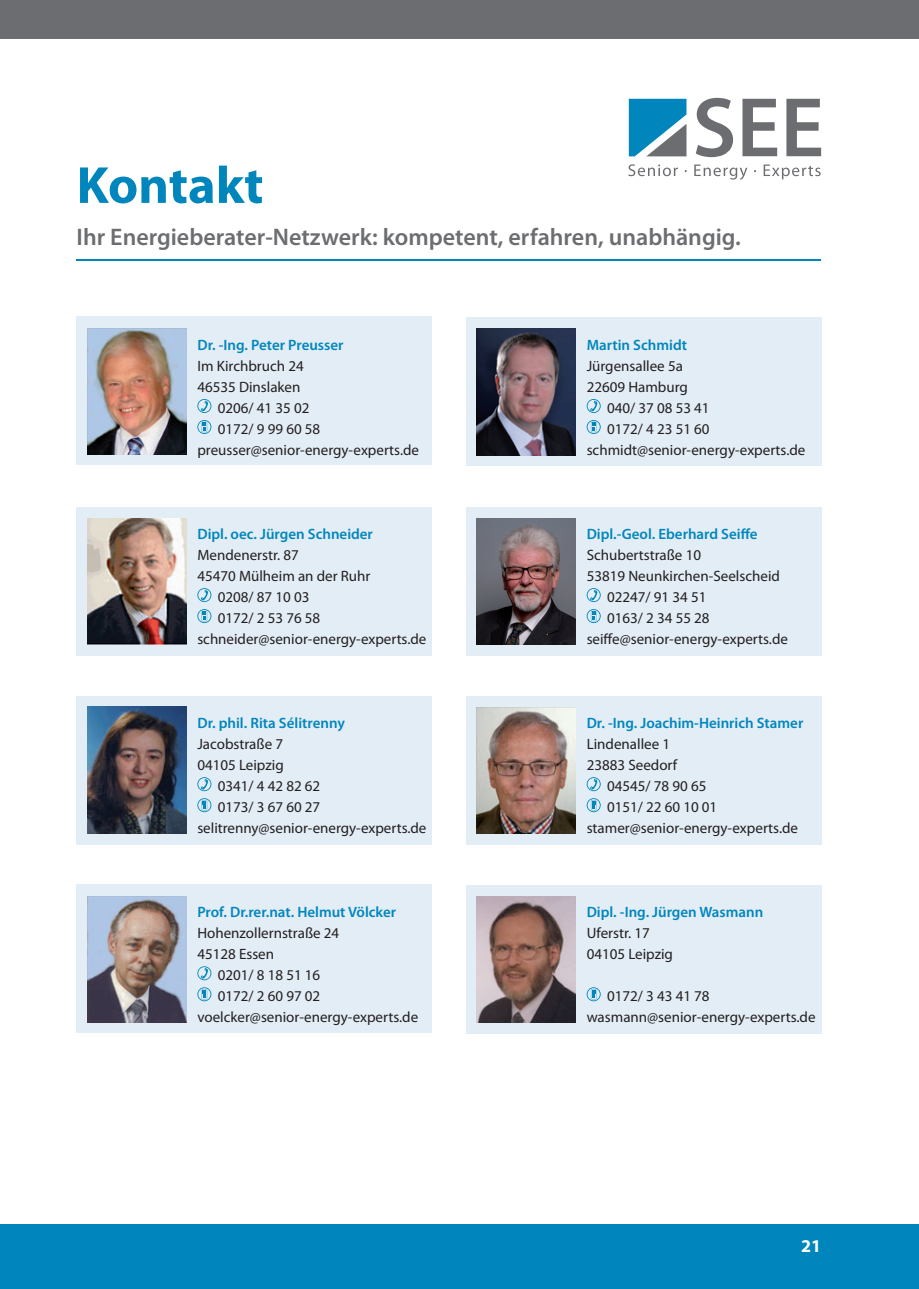
<style>
.page{position:relative;width:919px;height:1289px;background:#fff}
.page>*{position:absolute;margin:0;border:0;box-sizing:border-box;transform-origin:0 0}
.t1{font:700 52.5px "Myriad Pro";color:#0086bd}
.t2{font:600 24px "Myriad Pro";color:#6c6d70}
.t3{font:700 18px "Myriad Pro";color:#fff}
.t4{font:15px/21px "Myriad Pro";color:#231f20}
.t5{font:600 15px "Myriad Pro";color:#0086bd}
</style>
<div class="page">
<div style="left:1px;top:1px;width:917px;height:38px;background:#6c6d70"></div>
<div style="left:0;top:1224px;width:918px;height:64px;background:#0086bd"></div>
<svg style="left:628px;top:99px;width:58px;height:57px;background:#3892b7"></svg>
<svg style="left:695px;top:98px;width:38px;height:59px"></svg>
<svg style="left:742px;top:99px;width:35px;height:57px"></svg>
<svg style="left:786px;top:99px;width:35px;height:57px"></svg>
<svg style="left:628px;top:164px;width:50px;height:12px"></svg>
<svg style="left:694px;top:164px;width:53px;height:16px"></svg>
<svg style="left:763px;top:164px;width:57px;height:15px"></svg>
<hr style="left:77px;top:259px;width:744px;height:1px;background:#0086bd">
<div style="left:466px;top:885px;width:355px;height:148px;background:#e3edf6"></div>
<div style="left:77px;top:885px;width:355px;height:147px;background:#e3edf6"></div>
<div style="left:77px;top:507px;width:355px;height:148px;background:#e3edf6"></div>
<div style="left:466px;top:507px;width:355px;height:148px;background:#e3edf6"></div>
<div style="left:466px;top:696px;width:355px;height:148px;background:#e3edf6"></div>
<div style="left:466px;top:318px;width:355px;height:148px;background:#e3edf6"></div>
<img style="left:477px;top:707px;width:98px;height:126px">
<img style="left:88px;top:896px;width:98px;height:126px">
<img style="left:477px;top:896px;width:98px;height:126px">
<img style="left:88px;top:518px;width:98px;height:126px">
<svg style="left:586px;top:399px;width:14px;height:14px"></svg>
<svg style="left:586px;top:420px;width:14px;height:14px"></svg>
<svg style="left:197px;top:588px;width:14px;height:14px"></svg>
<svg style="left:197px;top:609px;width:14px;height:14px"></svg>
<svg style="left:586px;top:588px;width:14px;height:14px"></svg>
<svg style="left:586px;top:609px;width:14px;height:14px"></svg>
<svg style="left:586px;top:777px;width:14px;height:14px"></svg>
<svg style="left:586px;top:798px;width:14px;height:14px"></svg>
<svg style="left:197px;top:966px;width:14px;height:14px"></svg>
<svg style="left:197px;top:987px;width:14px;height:14px"></svg>
<svg style="left:586px;top:987px;width:14px;height:14px"></svg>
<img style="left:477px;top:329px;width:98px;height:126px">
<div style="left:77px;top:696px;width:355px;height:148px;background:#e3edf6"></div>
<img style="left:88px;top:707px;width:98px;height:126px">
<svg style="left:197px;top:777px;width:14px;height:14px"></svg>
<svg style="left:197px;top:798px;width:14px;height:14px"></svg>
<img style="left:477px;top:518px;width:98px;height:126px">
<div style="left:77px;top:317px;width:355px;height:148px;background:#e3edf6"></div>
<img style="left:88px;top:328px;width:98px;height:126px">
<svg style="left:197px;top:399px;width:14px;height:14px"></svg>
<svg style="left:197px;top:420px;width:14px;height:14px"></svg>
<h1 class="t1" style="left:77px;top:151px;width:188px">Kontakt</h1>
<h2 class="t2" style="left:77px;top:221px;width:665px">Ihr Energieberater-Netzwerk: kompetent, erfahren, unabhängig.</h2>
<p class="t5" style="left:197px;top:335px;width:148px">Dr. -Ing. Peter Preusser</p>
<p class="t4" style="left:197px;top:355px;width:108px">Im Kirchbruch 24</p>
<p class="t4" style="left:197px;top:376px;width:105px">46535 Dinslaken</p>
<p class="t4" style="left:218px;top:397px;width:93px">0206/ 41 35 02</p>
<p class="t4" style="left:218px;top:418px;width:104px">0172/ 9 99 60 58</p>
<p class="t4" style="left:197px;top:439px;width:223px">preusser@senior-energy-experts.de</p>
<p class="t5" style="left:197px;top:524px;width:177px">Dipl. oec. Jürgen Schneider</p>
<p class="t4" style="left:197px;top:544px;width:103px">Mendenerstr. 87</p>
<p class="t4" style="left:197px;top:565px;width:174px">45470 Mülheim an der Ruhr</p>
<p class="t4" style="left:218px;top:586px;width:93px">0208/ 87 10 03</p>
<p class="t4" style="left:218px;top:607px;width:104px">0172/ 2 53 76 58</p>
<p class="t4" style="left:197px;top:628px;width:230px">schneider@senior-energy-experts.de</p>
<p class="t5" style="left:197px;top:713px;width:149px">Dr. phil. Rita Sélitrenny</p>
<p class="t4" style="left:197px;top:733px;width:87px">Jacobstraße 7</p>
<p class="t4" style="left:197px;top:754px;width:88px">04105 Leipzig</p>
<p class="t4" style="left:218px;top:775px;width:104px">0341/ 4 42 82 62</p>
<p class="t4" style="left:218px;top:796px;width:104px">0173/ 3 67 60 27</p>
<p class="t4" style="left:197px;top:817px;width:230px">selitrenny@senior-energy-experts.de</p>
<p class="t5" style="left:197px;top:902px;width:200px">Prof. Dr.rer.nat. Helmut Völcker</p>
<p class="t4" style="left:197px;top:922px;width:143px">Hohenzollernstraße 24<br>45128 Essen</p>
<p class="t4" style="left:218px;top:964px;width:104px">0201/ 8 18 51 16</p>
<p class="t4" style="left:218px;top:985px;width:104px">0172/ 2 60 97 02</p>
<p class="t4" style="left:197px;top:1006px;width:222px">voelcker@senior-energy-experts.de</p>
<p class="t5" style="left:586px;top:335px;width:102px">Martin Schmidt</p>
<p class="t4" style="left:586px;top:355px;width:98px">Jürgensallee 5a</p>
<p class="t4" style="left:586px;top:376px;width:103px">22609 Hamburg</p>
<p class="t4" style="left:607px;top:397px;width:104px">040/ 37 08 53 41</p>
<p class="t4" style="left:607px;top:418px;width:104px">0172/ 4 23 51 60</p>
<p class="t4" style="left:586px;top:439px;width:220px">schmidt@senior-energy-experts.de</p>
<p class="t5" style="left:586px;top:524px;width:172px">Dipl.-Geol. Eberhard Seiffe</p>
<p class="t4" style="left:586px;top:544px;width:116px">Schubertstraße 10</p>
<p class="t4" style="left:586px;top:565px;width:195px">53819 Neunkirchen-Seelscheid</p>
<p class="t4" style="left:607px;top:586px;width:101px">02247/ 91 34 51</p>
<p class="t4" style="left:607px;top:607px;width:104px">0163/ 2 34 55 28</p>
<p class="t4" style="left:586px;top:628px;width:203px">seiffe@senior-energy-experts.de</p>
<p class="t5" style="left:586px;top:713px;width:218px">Dr. -Ing. Joachim-Heinrich Stamer</p>
<p class="t4" style="left:586px;top:733px;width:85px">Lindenallee 1</p>
<p class="t4" style="left:586px;top:754px;width:92px">23883 Seedorf</p>
<p class="t4" style="left:607px;top:775px;width:101px">04545/ 78 90 65</p>
<p class="t4" style="left:607px;top:796px;width:112px">0151/ 22 60 10 01</p>
<p class="t4" style="left:586px;top:817px;width:213px">stamer@senior-energy-experts.de</p>
<p class="t5" style="left:586px;top:902px;width:178px">Dipl. -Ing. Jürgen Wasmann</p>
<p class="t4" style="left:586px;top:922px;width:88px">Uferstr. 17<br>04105 Leipzig</p>
<p class="t4" style="left:586px;top:985px;width:230px;text-indent:20px">0172/ 3 43 41 78 wasmann@senior-energy-experts.de</p>
<p class="t3" style="left:801px;top:1234px;width:21px">21</p>
</div>
